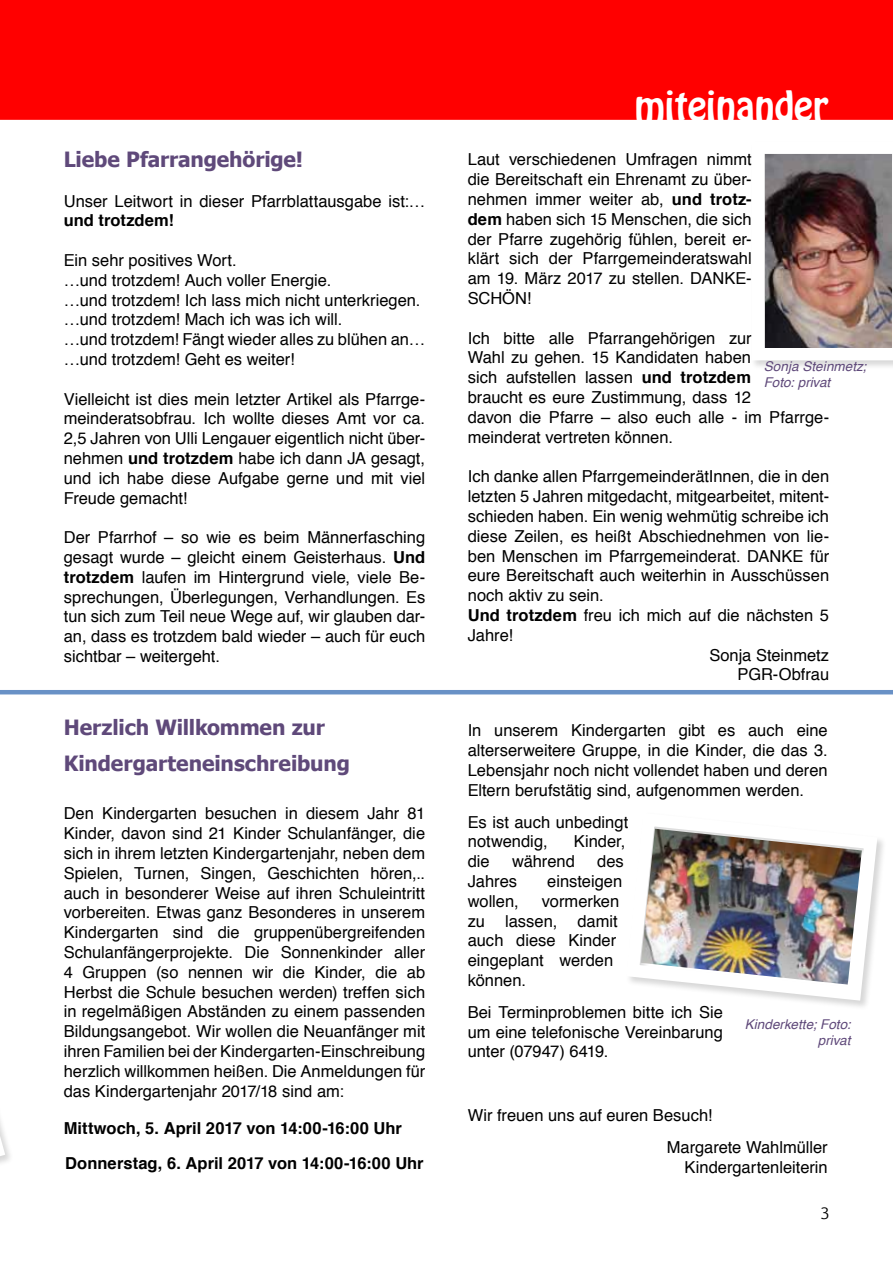
<style>
.page{position:relative;width:893px;height:1263px;background:#fff}
.page>*{position:absolute;margin:0;border:0;box-sizing:border-box;transform-origin:0 0}
.t1{font:36px "Hobo Std";color:#fff}
.t2{font:700 21px/36px "Tahoma";letter-spacing:-.005em;color:#5f497a}
.t3{font:16.5px/19.8px "Helvetica";color:#000;text-align:justify}
.t4{font:700 16.5px/34.8px "Helvetica";color:#000}
.t5{font:15px "Euphemia UCAS";color:#000}
.t6{font:italic 13.5px/16.2px "Helvetica";letter-spacing:.005em;color:#5f497a}
.s1{font-weight:700}
</style>
<div class="page">
<div style="left:0;top:0;width:893px;height:120px;background:#f00"></div>
<hr style="left:0;top:690px;width:893px;height:4px;background:#6991c6">
<div style="left:751px;top:140px;width:142px;height:230px;background:#000;opacity:.16"></div>
<svg style="left:752px;top:141px;width:141px;height:219px"></svg>
<img style="left:765px;top:154px;width:127px;height:193px">
<svg style="left:629px;top:826px;width:254px;height:181px"></svg>
<img style="left:641px;top:829px;width:221px;height:155px">
<svg style="left:0;top:1120px;width:10px;height:43px"></svg>
<p class="t2" style="left:64px;top:140px;width:241px">Liebe Pfarrangehörige!</p>
<p class="t3" style="left:64px;top:191px;width:363px">Unser Leitwort in dieser Pfarrblattausgabe ist:…</p>
<p class="t4" style="left:64px;top:203px;width:112px">und trotzdem!</p>
<p class="t3" style="left:64px;top:251px;width:363px;text-align:left">Ein sehr positives Wort.<br>…und trotzdem! Auch voller Energie.<br>…und trotzdem! Ich lass mich nicht unterkriegen. …und trotzdem! Mach ich was ich will.<br>…und trotzdem! Fängt wieder alles zu blühen an… …und trotzdem! Geht es weiter!</p>
<p class="t3" style="left:64px;top:389px;width:363px">Vielleicht ist dies mein letzter Artikel als Pfarrge&shy;meinderatsobfrau. Ich wollte dieses Amt vor ca.<br>2,5 Jahren von Ulli Lengauer eigentlich nicht über&shy;nehmen <span class="s1">und trotzdem</span> habe ich dann JA gesagt, und ich habe diese Aufgabe gerne und mit viel Freude gemacht!</p>
<p class="t3" style="left:64px;top:528px;width:363px">Der Pfarrhof – so wie es beim Männerfasching gesagt wurde – gleicht einem Geisterhaus. <span class="s1">Und trotzdem</span> laufen im Hintergrund viele, viele Be&shy;sprechungen, Überlegungen, Verhandlungen. Es tun sich zum Teil neue Wege auf, wir glauben dar&shy;an, dass es trotzdem bald wieder – auch für euch sichtbar – weitergeht.</p>
<p class="t2" style="left:64px;top:708px;width:288px">Herzlich Willkommen zur<br>Kindergarteneinschreibung</p>
<p class="t3" style="left:64px;top:804px;width:363px">Den Kindergarten besuchen in diesem Jahr 81<br>Kinder, davon sind 21 Kinder Schulanfänger, die sich in ihrem letzten Kindergartenjahr, neben dem Spielen, Turnen, Singen, Geschichten hören,.. auch in besonderer Weise auf ihren Schuleintritt vorbereiten. Etwas ganz Besonderes in unserem Kindergarten sind die gruppenübergreifenden Schulanfängerprojekte. Die Sonnenkinder aller 4 Gruppen (so nennen wir die Kinder, die ab Herbst die Schule besuchen werden) treffen sich in regelmäßigen Abständen zu einem passenden Bildungsangebot. Wir wollen die Neuanfänger mit ihren Familien bei der Kindergarten-Einschreibung herzlich willkommen heißen. Die Anmeldungen für das Kindergartenjahr 2017/18 sind am:</p>
<p class="t4" style="left:64px;top:1111px;width:361px">Mittwoch, 5. April 2017 von 14:00-16:00 Uhr<br>Donnerstag, 6. April 2017 von 14:00-16:00 Uhr</p>
<h1 class="t1" style="left:635px;top:81px;width:195px">miteinander</h1>
<p class="t3" style="left:468px;top:150px;width:285px">Laut verschiedenen Umfragen nimmt die Bereitschaft ein Ehrenamt zu über&shy;nehmen immer weiter ab, <span class="s1">und trotz&shy;dem</span> haben sich 15 Menschen, die sich der Pfarre zugehörig fühlen, bereit er&shy;klärt sich der Pfarrgemeinderatswahl am 19. März 2017 zu stellen. DANKE-SCHÖN!</p>
<p class="t3" style="left:468px;top:328px;width:363px;text-align:left">Ich bitte alle Pfarrangehörigen zur<br>Wahl zu gehen. 15 Kandidaten haben<br>sich aufstellen lassen <span class="s1">und trotzdem<br></span>braucht es eure Zustimmung, dass 12<br>davon die Pfarre – also euch alle - im Pfarrge&shy;meinderat vertreten können.</p>
<p class="t3" style="left:468px;top:467px;width:363px">Ich danke allen PfarrgemeinderätInnen, die in den</p>
<p class="t3" style="left:468px;top:487px;width:363px">letzten 5 Jahren mitgedacht, mitgearbeitet, mitent-</p>
<p class="t3" style="left:468px;top:507px;width:363px">schieden haben. Ein wenig wehmütig schreibe ich</p>
<p class="t3" style="left:468px;top:526px;width:363px">diese Zeilen, es heißt Abschiednehmen von lie-</p>
<p class="t3" style="left:468px;top:546px;width:363px">ben Menschen im Pfarrgemeinderat. DANKE für</p>
<p class="t3" style="left:468px;top:566px;width:363px">eure Bereitschaft auch weiterhin in Ausschüssen</p>
<p class="t3" style="left:468px;top:586px;width:138px">noch aktiv zu sein.</p>
<p class="t3" style="left:468px;top:606px;width:363px"><span class="s1">Und trotzdem</span> freu ich mich auf die nächsten 5</p>
<p class="t3" style="left:468px;top:625px;width:47px">Jahre!</p>
<p class="t3" style="left:709px;top:645px;width:121px">Sonja Steinmetz</p>
<p class="t3" style="left:738px;top:665px;width:93px">PGR-Obfrau</p>
<p class="t6" style="left:764px;top:358px;width:104px">Sonja Steinmetz;<br>Foto: privat</p>
<p class="t3" style="left:468px;top:721px;width:362px">In unserem Kindergarten gibt es auch eine alterserweitere Gruppe, in die Kinder, die das 3.<br>Lebensjahr noch nicht vollendet haben und deren Eltern berufstätig sind, aufgenommen werden.</p>
<p class="t3" style="left:468px;top:812px;width:162px">Es ist auch unbedingt notwendig,</p>
<p class="t3" style="left:574px;top:832px;width:53px">Kinder,</p>
<p class="t3" style="left:468px;top:852px;width:24px">die</p>
<p class="t3" style="left:512px;top:852px;width:64px">während</p>
<p class="t3" style="left:597px;top:852px;width:28px">des</p>
<p class="t3" style="left:468px;top:872px;width:51px">Jahres</p>
<p class="t3" style="left:547px;top:872px;width:76px">einsteigen</p>
<p class="t3" style="left:468px;top:891px;width:52px">wollen,</p>
<p class="t3" style="left:468px;top:891px;width:153px;text-align:left;text-indent:74px">vormerken zu lassen, damit auch diese Kinder eingeplant werden können.</p>
<p class="t3" style="left:468px;top:1002px;width:257px">Bei Terminproblemen bitte ich Sie um eine telefonische Vereinbarung unter (07947) 6419.</p>
<p class="t6" style="left:745px;top:1016px;width:107px;text-align:right">Kinderkette; Foto: privat</p>
<p class="t3" style="left:667px;top:1100px;width:162px;line-height:31.8px;text-indent:-199px">Wir freuen uns auf euren Besuch!<br>Margarete Wahlmüller</p>
<p class="t3" style="left:685px;top:1157px;width:145px">Kindergartenleiterin</p>
<p class="t5" style="left:820px;top:1203px;width:10px">3</p>
</div>
